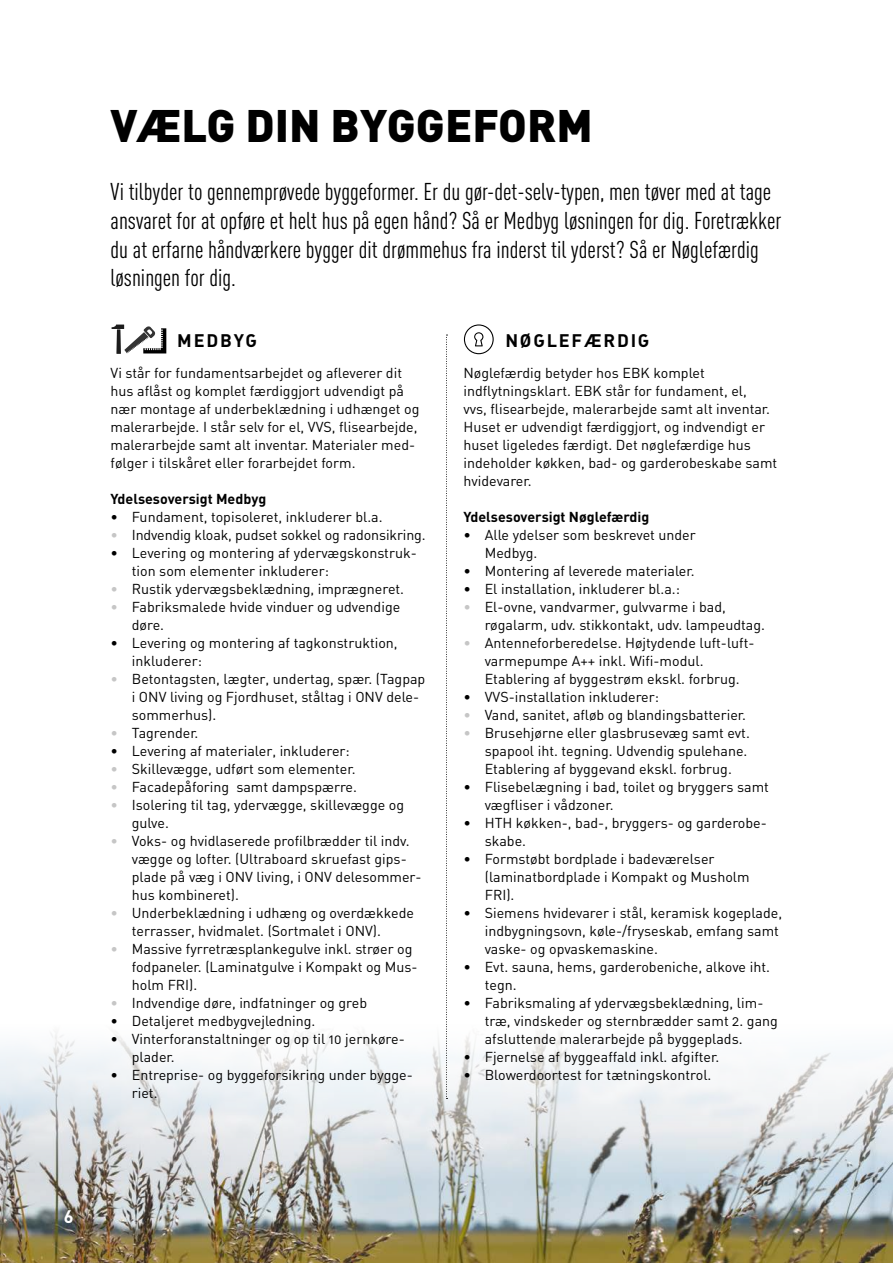
<style>
.page{position:relative;width:893px;height:1263px;background:#fff}
.page>*{position:absolute;margin:0;border:0;box-sizing:border-box;transform-origin:0 0}
.t1{font:900 45px "DIN";color:#000}
.t2{font:24px/28.8px "DIN Cond";color:#000}
.t3{font:700 18px "DIN";letter-spacing:.1em;color:#000}
.t4{font:700 18px "DIN";color:#fff}
.t5{font:14.25px/18px "DIN Regular Alternate";color:#000}
.t6{font:700 14.25px "DIN";color:#000}
.s1{color:#c6c6c6}
</style>
<div class="page">
<img style="left:0;top:1032px;width:893px;height:231px">
<svg style="left:446px;top:335px;width:1px;height:764px"></svg>
<svg style="left:464px;top:324px;width:30px;height:30px"></svg>
<svg style="left:112px;top:324px;width:55px;height:30px"></svg>
<h1 class="t1" style="left:111px;top:96px;width:484px">VÆLG DIN BYGGEFORM</h1>
<p class="t2" style="left:111px;top:177px;width:672px">Vi tilbyder to gennemprøvede byggeformer. Er du gør-det-selv-typen, men tøver med at tage ansvaret for at opføre et helt hus på egen hånd? Så er Medbyg løsningen for dig. Foretrækker du at erfarne håndværkere bygger dit drømmehus fra inderst til yderst? Så er Nøglefærdig løsningen for dig.</p>
<p class="t3" style="left:177px;top:329px;width:81px">MEDBYG</p>
<p class="t5" style="left:111px;top:363px;width:310px">Vi står for fundamentsarbejdet og afleverer dit hus aflåst og komplet færdiggjort udvendigt på nær montage af underbeklædning i udhænget og malerarbejde. I står selv for el, VVS, flisearbejde, malerarbejde samt alt inventar. Materialer med&shy;følger i tilskåret eller forarbejdet form.</p>
<p class="t6" style="left:111px;top:490px;width:157px">Ydelsesoversigt Medbyg</p>
<p class="t5" style="left:111px;top:507px;width:274px">• Fundament, topisoleret, inkluderer bl.a.</p>
<p class="t5" style="left:111px;top:525px;width:317px"><span class="s1">•</span> Indvendig kloak, pudset sokkel og radonsikring.</p>
<p class="t5" style="left:132px;top:543px;width:286px;text-indent:-21px">• Levering og montering af ydervægskonstruk&shy;tion som elementer inkluderer:</p>
<p class="t5" style="left:111px;top:579px;width:295px"><span class="s1">•</span> Rustik ydervægsbeklædning, imprægneret.</p>
<p class="t5" style="left:132px;top:597px;width:270px;text-indent:-21px"><span class="s1">•</span> Fabriksmalede hvide vinduer og udvendige døre.</p>
<p class="t5" style="left:132px;top:633px;width:267px;text-indent:-21px">• Levering og montering af tagkonstruktion, inkluderer:</p>
<p class="t5" style="left:132px;top:669px;width:295px;text-indent:-21px"><span class="s1">•</span> Betontagsten, lægter, undertag, spær. (Tagpap i ONV living og Fjordhuset, ståltag i ONV dele&shy;sommerhus).</p>
<p class="t5" style="left:111px;top:723px;width:89px"><span class="s1">•</span> Tagrender.</p>
<p class="t5" style="left:111px;top:741px;width:241px">• Levering af materialer, inkluderer:</p>
<p class="t5" style="left:111px;top:759px;width:247px"><span class="s1">•</span> Skillevægge, udført som elementer.</p>
<p class="t5" style="left:111px;top:777px;width:248px"><span class="s1">•</span> Facadepåforing samt dampspærre.</p>
<p class="t5" style="left:132px;top:795px;width:274px;text-indent:-21px"><span class="s1">•</span> Isolering til tag, ydervægge, skillevægge og gulve.</p>
<p class="t5" style="left:132px;top:831px;width:291px;text-indent:-21px"><span class="s1">•</span> Voks- og hvidlaserede profilbrædder til indv. vægge og lofter. (Ultraboard skruefast gips&shy;plade på væg i ONV living, i ONV delesommer&shy;hus kombineret).</p>
<p class="t5" style="left:132px;top:903px;width:284px;text-indent:-21px"><span class="s1">•</span> Underbeklædning i udhæng og overdækkede terrasser, hvidmalet. (Sortmalet i ONV).</p>
<p class="t5" style="left:132px;top:939px;width:287px;text-indent:-21px"><span class="s1">•</span> Massive fyrretræsplankegulve inkl. strøer og fodpaneler. (Laminatgulve i Kompakt og Mus&shy;holm FRI).</p>
<p class="t5" style="left:111px;top:993px;width:258px"><span class="s1">•</span> Indvendige døre, indfatninger og greb</p>
<p class="t5" style="left:111px;top:1011px;width:206px">• Detaljeret medbygvejledning.</p>
<p class="t5" style="left:132px;top:1029px;width:272px;text-indent:-21px">• Vinterforanstaltninger og op til 10 jernkøre&shy;plader.</p>
<p class="t5" style="left:132px;top:1065px;width:282px;text-indent:-21px">• Entreprise- og byggeforsikring under bygge&shy;riet.</p>
<p class="t3" style="left:505px;top:329px;width:146px">NØGLEFÆRDIG</p>
<p class="t5" style="left:463px;top:363px;width:315px">Nøglefærdig betyder hos EBK komplet indflytningsklart. EBK står for fundament, el,<br>vvs, flisearbejde, malerarbejde samt alt inventar.<br>Huset er udvendigt færdiggjort, og indvendigt er huset ligeledes færdigt. Det nøglefærdige hus indeholder køkken, bad- og garderobeskabe samt hvidevarer.</p>
<p class="t6" style="left:463px;top:508px;width:187px">Ydelsesoversigt Nøglefærdig</p>
<p class="t5" style="left:485px;top:525px;width:213px;text-indent:-21px">• Alle ydelser som beskrevet under<br>Medbyg.</p>
<p class="t5" style="left:463px;top:561px;width:233px">• Montering af leverede materialer.</p>
<p class="t5" style="left:463px;top:579px;width:218px">• El installation, inkluderer bl.a.:</p>
<p class="t5" style="left:485px;top:597px;width:282px;text-indent:-21px"><span class="s1">•</span> El-ovne, vandvarmer, gulvvarme i bad, røgalarm, udv. stikkontakt, udv. lampeudtag.</p>
<p class="t5" style="left:485px;top:633px;width:271px;text-indent:-21px"><span class="s1">•</span> Antenneforberedelse. Højtydende luft-luft&shy;varmepumpe A++ inkl. Wifi-modul.<br>Etablering af byggestrøm ekskl. forbrug.</p>
<p class="t5" style="left:463px;top:687px;width:197px">• VVS-installation inkluderer:</p>
<p class="t5" style="left:463px;top:705px;width:284px"><span class="s1">•</span> Vand, sanitet, afløb og blandingsbatterier.</p>
<p class="t5" style="left:485px;top:723px;width:267px;text-indent:-21px"><span class="s1">•</span> Brusehjørne eller glasbrusevæg samt evt. spapool iht. tegning. Udvendig spulehane.<br>Etablering af byggevand ekskl. forbrug.</p>
<p class="t5" style="left:485px;top:777px;width:286px;text-indent:-21px">• Flisebelægning i bad, toilet og bryggers samt vægfliser i vådzoner.</p>
<p class="t5" style="left:485px;top:813px;width:284px;text-indent:-21px">• HTH køkken-, bad-, bryggers- og garderobe&shy;skabe.</p>
<p class="t5" style="left:485px;top:849px;width:266px;text-indent:-21px">• Formstøbt bordplade i badeværelser (laminatbordplade i Kompakt og Musholm<br>FRI).</p>
<p class="t5" style="left:485px;top:903px;width:299px;text-indent:-21px">• Siemens hvidevarer i stål, keramisk kogeplade, indbygningsovn, køle-/fryseskab, emfang samt vaske- og opvaskemaskine.</p>
<p class="t5" style="left:485px;top:957px;width:287px;text-indent:-21px">• Evt. sauna, hems, garderobeniche, alkove iht. tegn.</p>
<p class="t5" style="left:485px;top:993px;width:295px;text-indent:-21px">• Fabriksmaling af ydervægsbeklædning, lim&shy;træ, vindskeder og sternbrædder samt 2. gang afsluttende malerarbejde på byggeplads.</p>
<p class="t5" style="left:463px;top:1047px;width:257px">• Fjernelse af byggeaffald inkl. afgifter.</p>
<p class="t5" style="left:463px;top:1065px;width:249px">• Blowerdoortest for tætningskontrol.</p>
<p class="t4" style="left:64px;top:1204px;width:11px">6</p>
</div>
